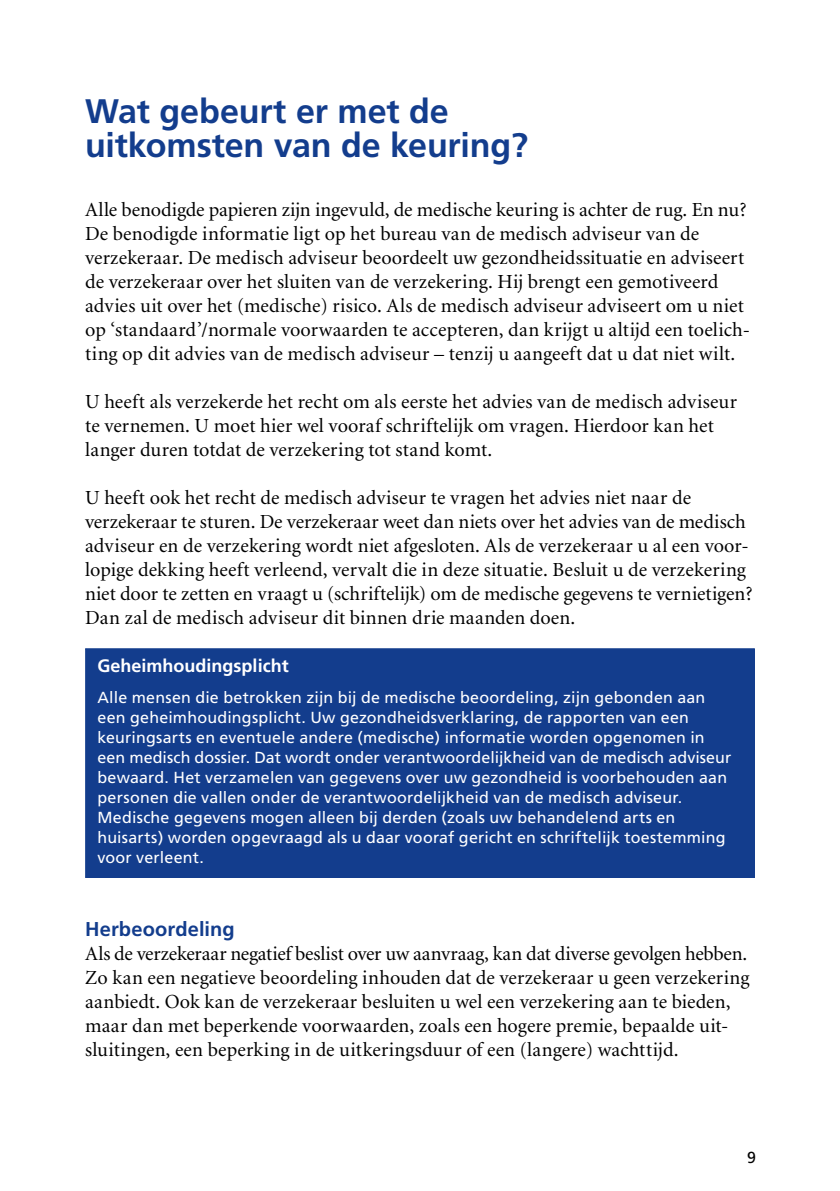
<style>
.page{position:relative;width:840px;height:1191px;background:#fff}
.page>*{position:absolute;margin:0;border:0;box-sizing:border-box;transform-origin:0 0}
.t1{font:700 34px/34px "Frutiger";letter-spacing:-.005em;color:#133d8d}
.t2{font:20px/24px "Minion";letter-spacing:.005em;color:#000}
.t3{font:700 20px "Frutiger";letter-spacing:.005em;color:#133d8d}
.t4{font:700 18px "Frutiger";color:#fff}
.t5{font:16px/20px "Frutiger";letter-spacing:.01em;color:#fff}
.t6{font:16px "Frutiger";color:#000}
</style>
<div class="page">
<div style="left:86px;top:649px;width:668px;height:228px;background:#133d8d"></div>
<div style="left:85px;top:648px;width:669px;height:230px;border:1px solid #133d8d"></div>
<h1 class="t1" style="left:85px;top:94px;width:444px">Wat gebeurt er met de uitkomsten van de keuring?</h1>
<p class="t2" style="left:85px;top:198px;width:666px">Alle benodigde papieren zijn ingevuld, de medische keuring is achter de rug. En nu?<br>De benodigde informatie ligt op het bureau van de medisch adviseur van de verzekeraar. De medisch adviseur beoordeelt uw gezondheidssituatie en adviseert de verzekeraar over het sluiten van de verzekering. Hij brengt een gemotiveerd advies uit over het (medische) risico. Als de medisch adviseur adviseert om u niet op ‘standaard’/normale voorwaarden te accepteren, dan krijgt u altijd een toelich&shy;ting op dit advies van de medisch adviseur – tenzij u aangeeft dat u dat niet wilt.</p>
<p class="t2" style="left:85px;top:390px;width:653px">U heeft als verzekerde het recht om als eerste het advies van de medisch adviseur te vernemen. U moet hier wel vooraf schriftelijk om vragen. Hierdoor kan het langer duren totdat de verzekering tot stand komt.</p>
<p class="t2" style="left:85px;top:486px;width:668px">U heeft ook het recht de medisch adviseur te vragen het advies niet naar de verzekeraar te sturen. De verzekeraar weet dan niets over het advies van de medisch adviseur en de verzekering wordt niet afgesloten. Als de verzekeraar u al een voor&shy;lopige dekking heeft verleend, vervalt die in deze situatie. Besluit u de verzekering niet door te zetten en vraagt u (schriftelijk) om de medische gegevens te vernietigen?<br>Dan zal de medisch adviseur dit binnen drie maanden doen.</p>
<p class="t4" style="left:97px;top:655px;width:192px">Geheimhoudingsplicht</p>
<p class="t5" style="left:97px;top:688px;width:635px">Alle mensen die betrokken zijn bij de medische beoordeling, zijn gebonden aan een geheimhoudingsplicht. Uw gezondheidsverklaring, de rapporten van een keuringsarts en eventuele andere (medische) informatie worden opgenomen in een medisch dossier. Dat wordt onder verantwoordelijkheid van de medisch adviseur bewaard. Het verzamelen van gegevens over uw gezondheid is voorbehouden aan personen die vallen onder de verantwoordelijkheid van de medisch adviseur.<br>Medische gegevens mogen alleen bij derden (zoals uw behandelend arts en huisarts) worden opgevraagd als u daar vooraf gericht en schriftelijk toestemming voor verleent.</p>
<p class="t3" style="left:85px;top:917px;width:151px">Herbeoordeling</p>
<p class="t2" style="left:85px;top:942px;width:665px">Als de verzekeraar negatief beslist over uw aanvraag, kan dat diverse gevolgen hebben.<br>Zo kan een negatieve beoordeling inhouden dat de verzekeraar u geen verzekering aanbiedt. Ook kan de verzekeraar besluiten u wel een verzekering aan te bieden, maar dan met beperkende voorwaarden, zoals een hogere premie, bepaalde uit&shy;sluitingen, een beperking in de uitkeringsduur of een (langere) wachttijd.</p>
<p class="t6" style="left:746px;top:1148px;width:10px">9</p>
</div>
